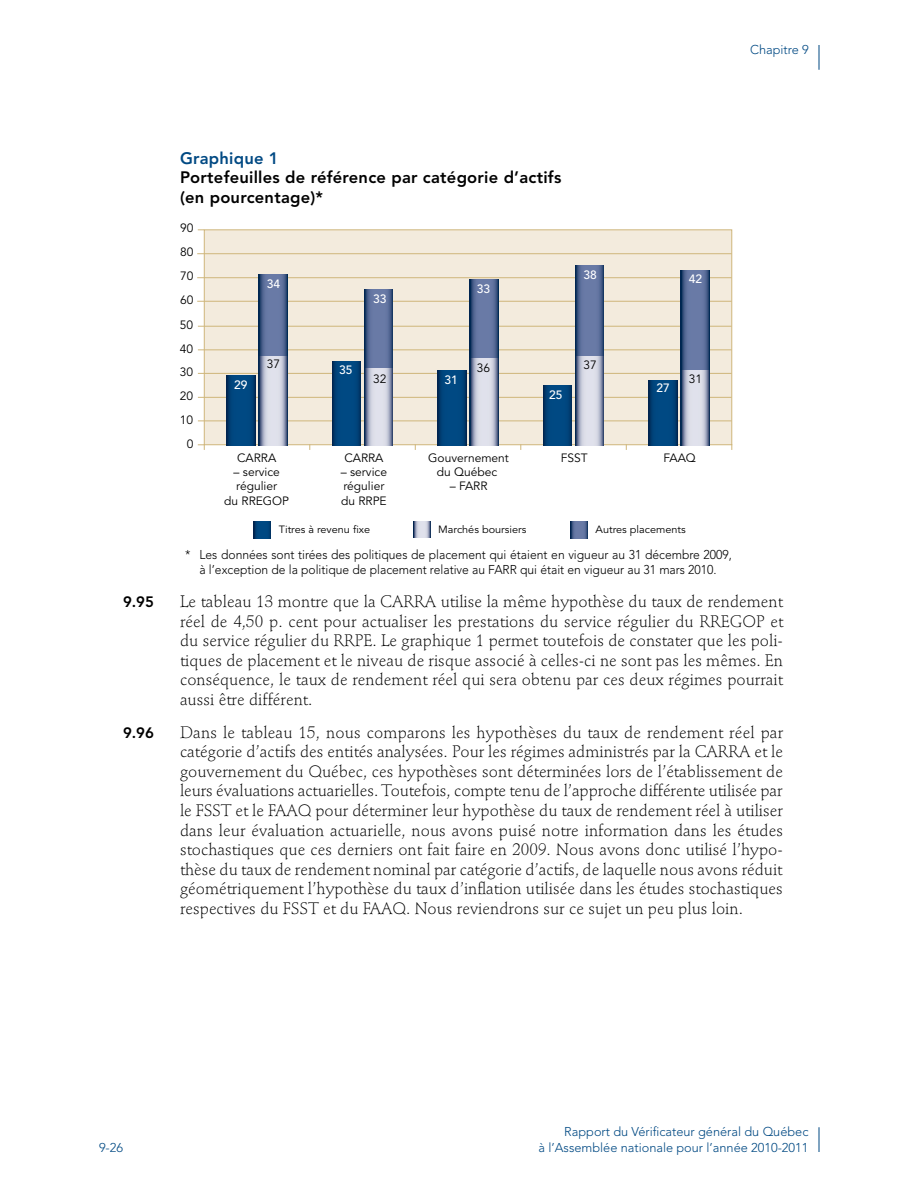
<style>
.page{position:relative;width:918px;height:1188px;background:#fff}
.page>*{position:absolute;margin:0;border:0;box-sizing:border-box;transform-origin:0 0}
.t1{font:300 16.5px/19.5px "Stempel Schneidler Std";color:#000;text-align:justify}
.t2{font:800 16.5px/19.5px "Avenir LT Std";letter-spacing:.015em;color:#000}
.t3{font:800 15px "Avenir LT Std";color:#000}
.t4{font:300 12.75px/15.8px "Avenir LT Std";color:#000;text-align:center;scale:.95 1}
.t5{font:300 12.75px/15.8px "Avenir LT Std";color:#004983;text-align:right}
.t6{font:12px/14.4px "Avenir LT Std";color:#000;text-align:center}
.t7{font:500 12px "Avenir LT Std";color:#fff}
.t8{font:10.5px "Avenir LT Std";color:#000;scale:1.04 1}
.s1{color:#004983}
</style>
<div class="page">
<svg style="left:819px;top:45px;width:1px;height:25px"></svg>
<svg style="left:819px;top:1127px;width:1px;height:25px"></svg>
<div style="left:204px;top:229px;width:528px;height:216px;background:#f3ebdd;border:1px solid #cfb67b"></div>
<hr style="left:197px;top:301px;width:535px;height:1px;background:#cfb67b">
<hr style="left:197px;top:277px;width:535px;height:1px;background:#cfb67b">
<hr style="left:198px;top:421px;width:534px;height:1px;background:#cfb67b">
<hr style="left:198px;top:397px;width:534px;height:1px;background:#cfb67b">
<hr style="left:198px;top:373px;width:534px;height:1px;background:#cfb67b">
<hr style="left:198px;top:349px;width:534px;height:1px;background:#cfb67b">
<hr style="left:198px;top:326px;width:534px;height:1px;background:#cfb67b">
<hr style="left:197px;top:253px;width:535px;height:1px;background:#cfb67b">
<svg style="left:198px;top:444px;width:7px;height:5px"></svg>
<svg style="left:259px;top:275px;width:28px;height:81px;background:#576b97"></svg>
<svg style="left:227px;top:376px;width:28px;height:69px;background:#00437a"></svg>
<svg style="left:259px;top:356px;width:28px;height:89px;background:#b6bcce"></svg>
<svg style="left:364px;top:289px;width:29px;height:80px;background:#566a96"></svg>
<svg style="left:332px;top:361px;width:29px;height:84px;background:#004279"></svg>
<svg style="left:364px;top:369px;width:29px;height:76px;background:#b1b7ca"></svg>
<svg style="left:470px;top:280px;width:28px;height:79px;background:#586c98"></svg>
<svg style="left:438px;top:371px;width:28px;height:74px;background:#00437a"></svg>
<svg style="left:470px;top:359px;width:28px;height:86px;background:#b6bbcd"></svg>
<svg style="left:575px;top:265px;width:29px;height:92px;background:#566a96"></svg>
<svg style="left:543px;top:385px;width:29px;height:60px;background:#004279"></svg>
<svg style="left:575px;top:357px;width:29px;height:88px;background:#b1b7ca"></svg>
<svg style="left:681px;top:270px;width:28px;height:101px;background:#586c98"></svg>
<svg style="left:649px;top:380px;width:28px;height:65px;background:#00437a"></svg>
<svg style="left:681px;top:371px;width:28px;height:74px;background:#b6bbcd"></svg>
<svg style="left:254px;top:522px;width:17px;height:16px"></svg>
<svg style="left:570px;top:522px;width:17px;height:16px"></svg>
<svg style="left:413px;top:521px;width:17px;height:17px"></svg>
<p class="t5" style="left:750px;top:42px;width:60px">Chapitre 9</p>
<p class="t2" style="left:180px;top:149px;width:383px"><span class="s1">Graphique 1<br></span>Portefeuilles de référence par catégorie d’actifs (en pourcentage)*</p>
<p class="t6" style="left:180px;top:221px;width:15px">90</p>
<p class="t6" style="left:180px;top:245px;width:15px">80</p>
<p class="t6" style="left:180px;top:269px;width:15px">70</p>
<p class="t6" style="left:180px;top:293px;width:15px">60</p>
<p class="t6" style="left:180px;top:318px;width:15px">50</p>
<p class="t6" style="left:180px;top:342px;width:15px">40</p>
<p class="t6" style="left:180px;top:365px;width:15px">30</p>
<p class="t6" style="left:180px;top:389px;width:15px">20</p>
<p class="t6" style="left:180px;top:413px;width:15px">10</p>
<p class="t6" style="left:187px;top:437px;width:8px">0</p>
<p class="t7" style="left:267px;top:277px;width:15px">34</p>
<p class="t7" style="left:373px;top:292px;width:15px">33</p>
<p class="t7" style="left:477px;top:282px;width:15px">33</p>
<p class="t7" style="left:583px;top:268px;width:15px">38</p>
<p class="t7" style="left:689px;top:272px;width:15px">42</p>
<p class="t7" style="left:234px;top:378px;width:15px">29</p>
<p class="t6" style="left:267px;top:357px;width:15px">37</p>
<p class="t7" style="left:339px;top:363px;width:15px">35</p>
<p class="t6" style="left:373px;top:372px;width:15px">32</p>
<p class="t7" style="left:444px;top:373px;width:15px">31</p>
<p class="t6" style="left:477px;top:361px;width:15px">36</p>
<p class="t6" style="left:583px;top:358px;width:15px">37</p>
<p class="t7" style="left:549px;top:388px;width:15px">25</p>
<p class="t7" style="left:656px;top:381px;width:15px">27</p>
<p class="t6" style="left:689px;top:372px;width:15px">31</p>
<p class="t6" style="left:237px;top:451px;width:41px">CARRA</p>
<p class="t6" style="left:224px;top:465px;width:66px">– service régulier<br>du RREGOP</p>
<p class="t6" style="left:344px;top:451px;width:41px">CARRA</p>
<p class="t6" style="left:341px;top:465px;width:48px;text-align:left">– service régulier du RRPE</p>
<p class="t6" style="left:428px;top:451px;width:82px">Gouvernement du Québec</p>
<p class="t6" style="left:450px;top:479px;width:39px">– FARR</p>
<p class="t6" style="left:561px;top:451px;width:28px">FSST</p>
<p class="t6" style="left:664px;top:451px;width:34px">FAAQ</p>
<p class="t8" style="left:279px;top:524px;width:89px">Titres à revenu fixe</p>
<p class="t8" style="left:438px;top:523px;width:86px">Marchés boursiers</p>
<p class="t8" style="left:596px;top:524px;width:88px">Autres placements</p>
<p class="t4" style="left:185px;top:547px;width:577px">* Les données sont tirées des politiques de placement qui étaient en vigueur au 31 décembre 2009, à l’exception de la politique de placement relative au FARR qui était en vigueur au 31 mars 2010.</p>
<p class="t3" style="left:123px;top:593px;width:33px">9.95</p>
<p class="t1" style="left:180px;top:592px;width:605px">Le tableau 13 montre que la CARRA utilise la même hypothèse du taux de rendement réel de 4,50 p. cent pour actualiser les prestations du service régulier du RREGOP et du service régulier du RRPE. Le graphique 1 permet toutefois de constater que les poli&shy;tiques de placement et le niveau de risque associé à celles-ci ne sont pas les mêmes. En conséquence, le taux de rendement réel qui sera obtenu par ces deux régimes pourrait aussi être différent.</p>
<p class="t3" style="left:123px;top:724px;width:33px">9.96</p>
<p class="t1" style="left:180px;top:723px;width:605px">Dans le tableau 15, nous comparons les hypothèses du taux de rendement réel par catégorie d’actifs des entités analysées. Pour les régimes administrés par la CARRA et le gouvernement du Québec, ces hypothèses sont déterminées lors de l’établissement de leurs évaluations actuarielles. Toutefois, compte tenu de l’approche différente utilisée par le FSST et le FAAQ pour déterminer leur hypothèse du taux de rendement réel à utiliser dans leur évaluation actuarielle, nous avons puisé notre information dans les études stochastiques que ces derniers ont fait faire en 2009. Nous avons donc utilisé l’hypo&shy;thèse du taux de rendement nominal par catégorie d’actifs, de laquelle nous avons réduit géométriquement l’hypothèse du taux d’inflation utilisée dans les études stochastiques respectives du FSST et du FAAQ. Nous reviendrons sur ce sujet un peu plus loin.</p>
<p class="t5" style="left:99px;top:1140px;width:26px">9-26</p>
<p class="t5" style="left:539px;top:1124px;width:271px">Rapport du Vérificateur général du Québec<br>à l’Assemblée nationale pour l’année 2010-2011</p>
</div>
